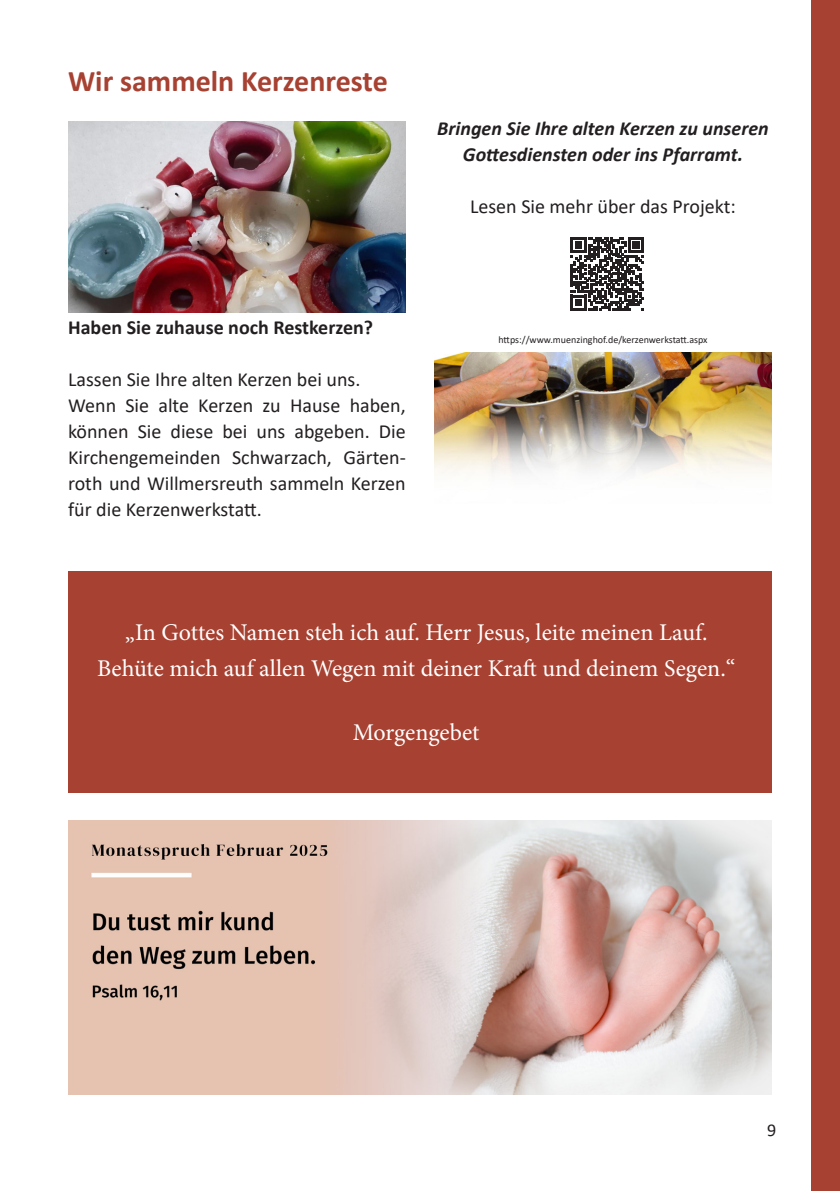
<style>
.page{position:relative;width:840px;height:1191px;background:#fff}
.page>*{position:absolute;margin:0;border:0;box-sizing:border-box;transform-origin:0 0}
.t1{font:700 30px "Calibri";color:#a74131}
.t2{font:24px "Minion Pro";letter-spacing:-.005em;color:#fff}
.t3{font:20px/26px "Calibri";color:#231f20;text-align:justify}
.t4{font:italic 700 20px/26px "Calibri";color:#231f20;text-align:center}
.t5{font:700 20px "Calibri";color:#231f20}
.t6{font:18px "Calibri";color:#231f20}
.t7{font:10px "Calibri";color:#231f20}
</style>
<div class="page">
<div style="left:68px;top:571px;width:703px;height:222px;background:#a74131"></div>
<div style="left:811px;top:0;width:28px;height:1191px;background:#a74131"></div>
<img style="left:68px;top:820px;width:703px;height:274px">
<img style="left:434px;top:352px;width:337px;height:123px">
<svg style="left:570px;top:237px;width:73px;height:73px"></svg>
<img style="left:68px;top:122px;width:337px;height:190px">
<p class="t1" style="left:68px;top:59px;width:321px">Wir sammeln Kerzenreste</p>
<p class="t4" style="left:437px;top:115px;width:333px">Bringen Sie Ihre alten Kerzen zu unseren<br>Gottesdiensten oder ins Pfarramt.</p>
<p class="t3" style="left:470px;top:193px;width:267px">Lesen Sie mehr über das Projekt:</p>
<p class="t5" style="left:68px;top:313px;width:306px">Haben Sie zuhause noch Restkerzen?</p>
<p class="t3" style="left:68px;top:365px;width:294px">Lassen Sie Ihre alten Kerzen bei uns.</p>
<p class="t3" style="left:68px;top:391px;width:339px">Wenn Sie alte Kerzen zu Hause haben, können Sie diese bei uns abgeben. Die Kirchengemeinden Schwarzach, Gärten&shy;roth und Willmersreuth sammeln Kerzen für die Kerzenwerkstatt.</p>
<p class="t7" style="left:498px;top:333px;width:210px">https://www.muenzinghof.de/kerzenwerkstatt.aspx</p>
<p class="t2" style="left:125px;top:616px;width:584px">„In Gottes Namen steh ich auf. Herr Jesus, leite meinen Lauf.</p>
<p class="t2" style="left:97px;top:652px;width:639px">Behüte mich auf allen Wegen mit deiner Kraft und deinem Segen.“</p>
<p class="t2" style="left:352px;top:716px;width:128px">Morgengebet</p>
<p class="t6" style="left:766px;top:1118px;width:11px">9</p>
</div>
